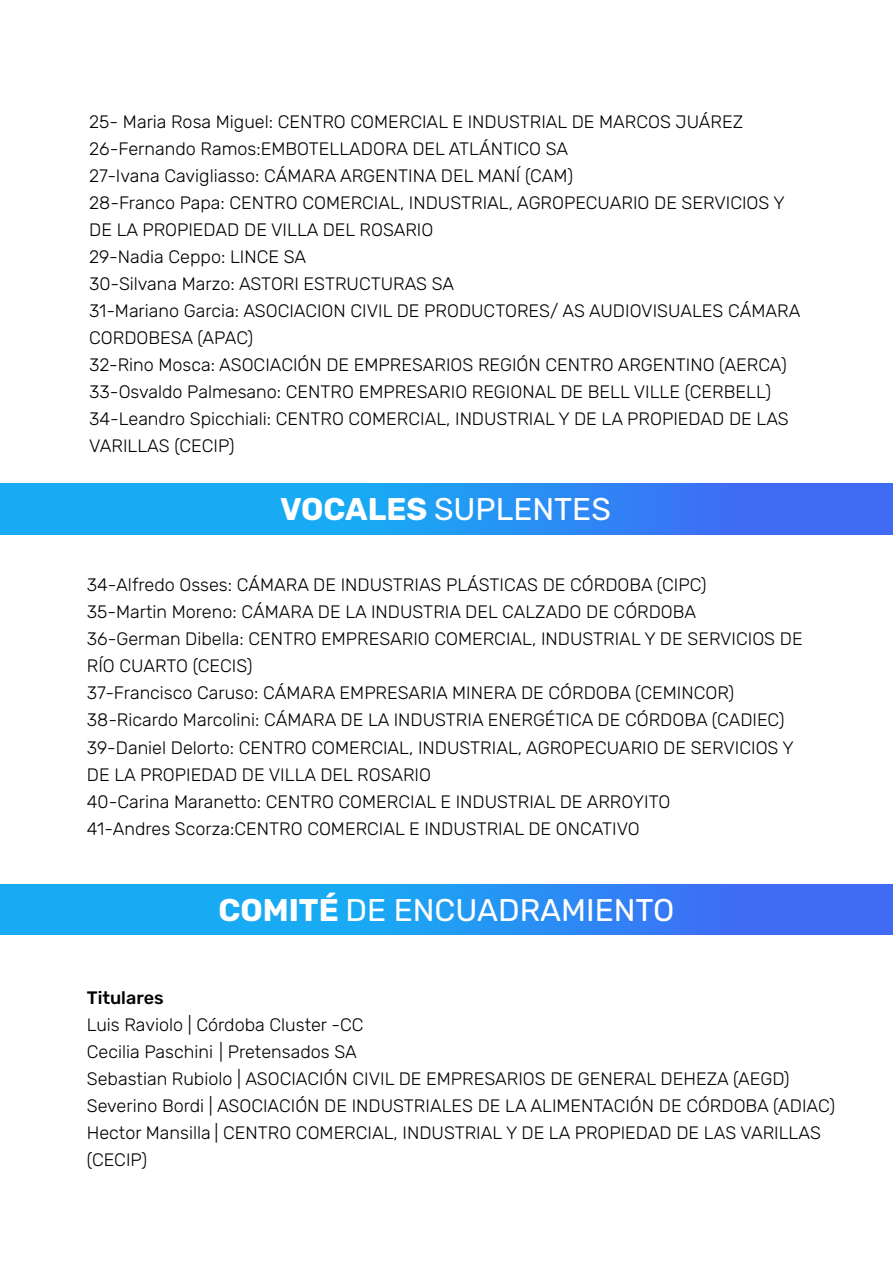
<style>
.page{position:relative;width:893px;height:1263px;background:#fff}
.page>*{position:absolute;margin:0;border:0;box-sizing:border-box;transform-origin:0 0}
.t1{font:31.35px "Rubik";color:#fff}
.t2{font:300 18px/27px "Rubik";color:#000}
.t3{font:500 18px "Rubik";color:#000}
.s1{font-weight:700}
</style>
<div class="page">
<svg style="left:0;top:484px;width:893px;height:50px;background:#2692f4"></svg>
<svg style="left:0;top:885px;width:893px;height:50px;background:#2692f4"></svg>
<p class="t2" style="left:89px;top:109px;width:713px">25- Maria Rosa Miguel: CENTRO COMERCIAL E INDUSTRIAL DE MARCOS JUÁREZ 26-Fernando Ramos:EMBOTELLADORA DEL ATLÁNTICO SA<br>27-Ivana Cavigliasso: CÁMARA ARGENTINA DEL MANÍ (CAM)<br>28-Franco Papa: CENTRO COMERCIAL, INDUSTRIAL, AGROPECUARIO DE SERVICIOS Y DE LA PROPIEDAD DE VILLA DEL ROSARIO<br>29-Nadia Ceppo: LINCE SA<br>30-Silvana Marzo: ASTORI ESTRUCTURAS SA<br>31-Mariano Garcia: ASOCIACION CIVIL DE PRODUCTORES/ AS AUDIOVISUALES CÁMARA CORDOBESA (APAC)<br>32-Rino Mosca: ASOCIACIÓN DE EMPRESARIOS REGIÓN CENTRO ARGENTINO (AERCA)<br>33-Osvaldo Palmesano: CENTRO EMPRESARIO REGIONAL DE BELL VILLE (CERBELL)<br>34-Leandro Spicchiali: CENTRO COMERCIAL, INDUSTRIAL Y DE LA PROPIEDAD DE LAS VARILLAS (CECIP)</p>
<h1 class="t1" style="left:280px;top:486px;width:332px"><span class="s1">VOCALES</span> SUPLENTES</h1>
<p class="t2" style="left:87px;top:573px;width:717px">34-Alfredo Osses: CÁMARA DE INDUSTRIAS PLÁSTICAS DE CÓRDOBA (CIPC)<br>35-Martin Moreno: CÁMARA DE LA INDUSTRIA DEL CALZADO DE CÓRDOBA<br>36-German Dibella: CENTRO EMPRESARIO COMERCIAL, INDUSTRIAL Y DE SERVICIOS DE RÍO CUARTO (CECIS)<br>37-Francisco Caruso: CÁMARA EMPRESARIA MINERA DE CÓRDOBA (CEMINCOR)<br>38-Ricardo Marcolini: CÁMARA DE LA INDUSTRIA ENERGÉTICA DE CÓRDOBA (CADIEC)<br>39-Daniel Delorto: CENTRO COMERCIAL, INDUSTRIAL, AGROPECUARIO DE SERVICIOS Y DE LA PROPIEDAD DE VILLA DEL ROSARIO<br>40-Carina Maranetto: CENTRO COMERCIAL E INDUSTRIAL DE ARROYITO<br>41-Andres Scorza:CENTRO COMERCIAL E INDUSTRIAL DE ONCATIVO</p>
<h1 class="t1" style="left:218px;top:887px;width:458px"><span class="s1">COMITÉ</span> DE ENCUADRAMIENTO</h1>
<p class="t3" style="left:87px;top:984px;width:78px">Titulares</p>
<p class="t2" style="left:87px;top:1012px;width:750px">Luis Raviolo | Córdoba Cluster -CC<br>Cecilia Paschini | Pretensados SA<br>Sebastian Rubiolo | ASOCIACIÓN CIVIL DE EMPRESARIOS DE GENERAL DEHEZA (AEGD)<br>Severino Bordi | ASOCIACIÓN DE INDUSTRIALES DE LA ALIMENTACIÓN DE CÓRDOBA (ADIAC)<br>Hector Mansilla | CENTRO COMERCIAL, INDUSTRIAL Y DE LA PROPIEDAD DE LAS VARILLAS (CECIP)</p>
</div>
